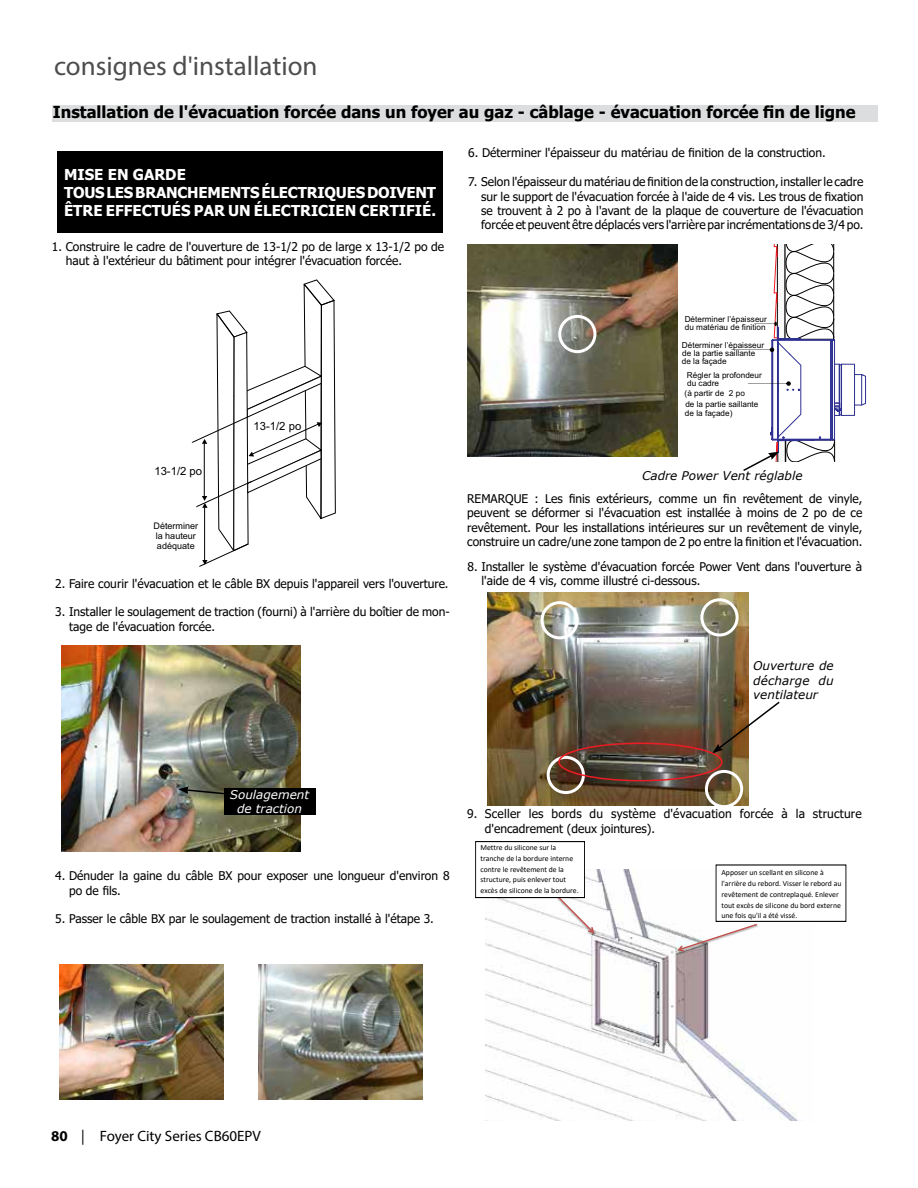
<style>
.page{position:relative;width:918px;height:1188px;background:#fff}
.page>*{position:absolute;margin:0;border:0;box-sizing:border-box;transform-origin:0 0}
.t1{font:27px "Myriad Pro";color:#4d4d4f}
.t2{font:700 16.5px "Tahoma";color:#000}
.t3{font:700 15px/18px "Tahoma";color:#fff}
.t4{font:15px "Myriad Pro";color:#000}
.t5{font:12px/14.4px "Tahoma";color:#000}
.t6{font:italic 12px/14.4px "Verdana";color:#000;text-align:justify}
.t7{font:italic 12px/14.4px "Verdana";color:#fff;text-align:center}
.t8{font:11.25px "Arial";color:#000}
.t9{font:9px/10.1px "Arial";color:#000}
.t10{font:8.25px/8.6px "Arial";color:#000}
.t11{font:7.8px/10.8px "Calibri";color:#000}
.s1{font-weight:700}
</style>
<div class="page">
<div style="left:53px;top:105px;width:825px;height:16px;background:#dcddde"></div>
<svg style="left:192px;top:280px;width:144px;height:286px"></svg>
<div style="left:57px;top:151px;width:386px;height:82px;background:#000"></div>
<img style="left:468px;top:244px;width:210px;height:213px">
<img style="left:488px;top:592px;width:261px;height:213px">
<img style="left:60px;top:965px;width:164px;height:134px">
<img style="left:258px;top:965px;width:165px;height:134px">
<img style="left:62px;top:645px;width:239px;height:207px">
<div style="left:558px;top:315px;width:38px;height:38px;border:3px solid #fff;border-radius:50%"></div>
<div style="left:541px;top:601px;width:38px;height:38px;border:3px solid #fff;border-radius:50%"></div>
<div style="left:700px;top:598px;width:39px;height:39px;border:3px solid #fff;border-radius:50%"></div>
<div style="left:705px;top:770px;width:38px;height:38px;border:3px solid #fff;border-radius:50%"></div>
<div style="left:547px;top:756px;width:38px;height:38px;border:3px solid #fff;border-radius:50%"></div>
<div style="left:224px;top:788px;width:91px;height:27px;background:#000"></div>
<svg style="left:178px;top:786px;width:53px;height:10px"></svg>
<svg style="left:731px;top:245px;width:135px;height:226px"></svg>
<img style="left:486px;top:869px;width:312px;height:251px">
<img style="left:669px;top:923px;width:90px;height:37px">
<svg style="left:676px;top:923px;width:83px;height:30px"></svg>
<div style="left:716px;top:875px;width:130px;height:47px;background:#fff"></div>
<div style="left:716px;top:865px;width:130px;height:57px;border:1px solid #000"></div>
<img style="left:556px;top:896px;width:47px;height:47px">
<svg style="left:557px;top:895px;width:38px;height:39px"></svg>
<div style="left:476px;top:842px;width:109px;height:56px;background:#fff"></div>
<div style="left:475px;top:841px;width:110px;height:57px;border:1px solid #000"></div>
<div style="left:558px;top:743px;width:165px;height:38px;border:2px solid #ed1c24;border-radius:50%"></div>
<svg style="left:712px;top:700px;width:68px;height:53px"></svg>
<h1 class="t1" style="left:54px;top:50px;width:265px">consignes d'installation</h1>
<h2 class="t2" style="left:53px;top:100px;width:804px">Installation de l'évacuation forcée dans un foyer au gaz - câblage - évacuation forcée fin de ligne</h2>
<p class="t3" style="left:64px;top:166px;width:374px">MISE EN GARDE<br>TOUS LES BRANCHEMENTS ÉLECTRIQUES DOIVENT<br>ÊTRE EFFECTUÉS PAR UN ÉLECTRICIEN CERTIFIÉ.</p>
<p class="t5" style="left:66px;top:240px;width:380px;text-indent:-14px">1. Construire le cadre de l'ouverture de 13-1/2 po de large x 13-1/2 po de haut à l'extérieur du bâtiment pour intégrer l'évacuation forcée.</p>
<p class="t5" style="left:468px;top:147px;width:359px">6. Déterminer l'épaisseur du matériau de finition de la construction.</p>
<p class="t5" style="left:481px;top:175px;width:384px;text-align:justify;text-indent:-13px">7. Selon l'épaisseur du matériau de finition de la construction, installer le cadre sur le support de l'évacuation forcée à l'aide de 4 vis. Les trous de fixation se trouvent à 2 po à l'avant de la plaque de couverture de l'évacuation forcée et peuvent être déplacés vers l'arrière par incrémentations de 3/4 po.</p>
<p class="t8" style="left:154px;top:463px;width:49px">13-1/2 po</p>
<p class="t9" style="left:153px;top:520px;width:46px">Déterminer la hauteur adéquate</p>
<p class="t8" style="left:253px;top:419px;width:49px">13-1/2 po</p>
<p class="t5" style="left:55px;top:577px;width:395px">2. Faire courir l'évacuation et le câble BX depuis l'appareil vers l'ouverture.</p>
<p class="t5" style="left:69px;top:606px;width:382px;text-indent:-14px">3. Installer le soulagement de traction (fourni) à l'arrière du boîtier de mon&shy;tage de l'évacuation forcée.</p>
<p class="t10" style="left:685px;top:315px;width:84px">Déterminer l’épaisseur</p>
<p class="t10" style="left:685px;top:323px;width:82px">du matériau de finition</p>
<p class="t10" style="left:682px;top:349px;width:75px;line-height:7.9px">de la partie saillante de la façade</p>
<p class="t10" style="left:685px;top:389px;width:62px">(à partir de 2 po</p>
<p class="t10" style="left:685px;top:409px;width:49px">de la façade)</p>
<p class="t10" style="left:682px;top:341px;width:84px">Déterminer l’épaisseur</p>
<p class="t10" style="left:687px;top:370px;width:76px">Régler la profondeur du cadre</p>
<p class="t10" style="left:685px;top:399px;width:75px">de la partie saillante</p>
<p class="t6" style="left:642px;top:469px;width:162px">Cadre Power Vent réglable</p>
<p class="t5" style="left:467px;top:492px;width:397px;text-align:justify">REMARQUE : Les finis extérieurs, comme un fin revêtement de vinyle, peuvent se déformer si l'évacuation est installée à moins de 2 po de ce revêtement. Pour les installations intérieures sur un revêtement de vinyle, construire un cadre/une zone tampon de 2 po entre la finition et l'évacuation.</p>
<p class="t5" style="left:481px;top:560px;width:382px;text-indent:-14px">8. Installer le système d'évacuation forcée Power Vent dans l'ouverture à l'aide de 4 vis, comme illustré ci-dessous.</p>
<p class="t6" style="left:753px;top:659px;width:82px">Ouverture de décharge du ventilateur</p>
<p class="t7" style="left:230px;top:787px;width:81px">Soulagement de traction</p>
<p class="t5" style="left:69px;top:869px;width:382px;text-indent:-14px">4. Dénuder la gaine du câble BX pour exposer une longueur d'environ 8 po de fils.</p>
<p class="t5" style="left:55px;top:912px;width:380px">5. Passer le câble BX par le soulagement de traction installé à l'étape 3.</p>
<p class="t5" style="left:485px;top:808px;width:378px;text-indent:-18px">9. Sceller les bords du système d'évacuation forcée à la structure d'encadrement (deux jointures).</p>
<p class="t11" style="left:481px;top:842px;width:100px">Mettre du silicone sur la tranche de la bordure interne contre le revêtement de la structure, puis enlever tout excès de silicone de la bordure.</p>
<p class="t11" style="left:722px;top:867px;width:122px">Apposer un scellant en silicone à l'arrière du rebord. Visser le rebord au revêtement de contreplaqué. Enlever tout excès de silicone du bord externe une fois qu'il a été vissé.</p>
<p class="t4" style="left:51px;top:1127px;width:211px"><span class="s1">80</span> | Foyer City Series CB60EPV</p>
</div>
